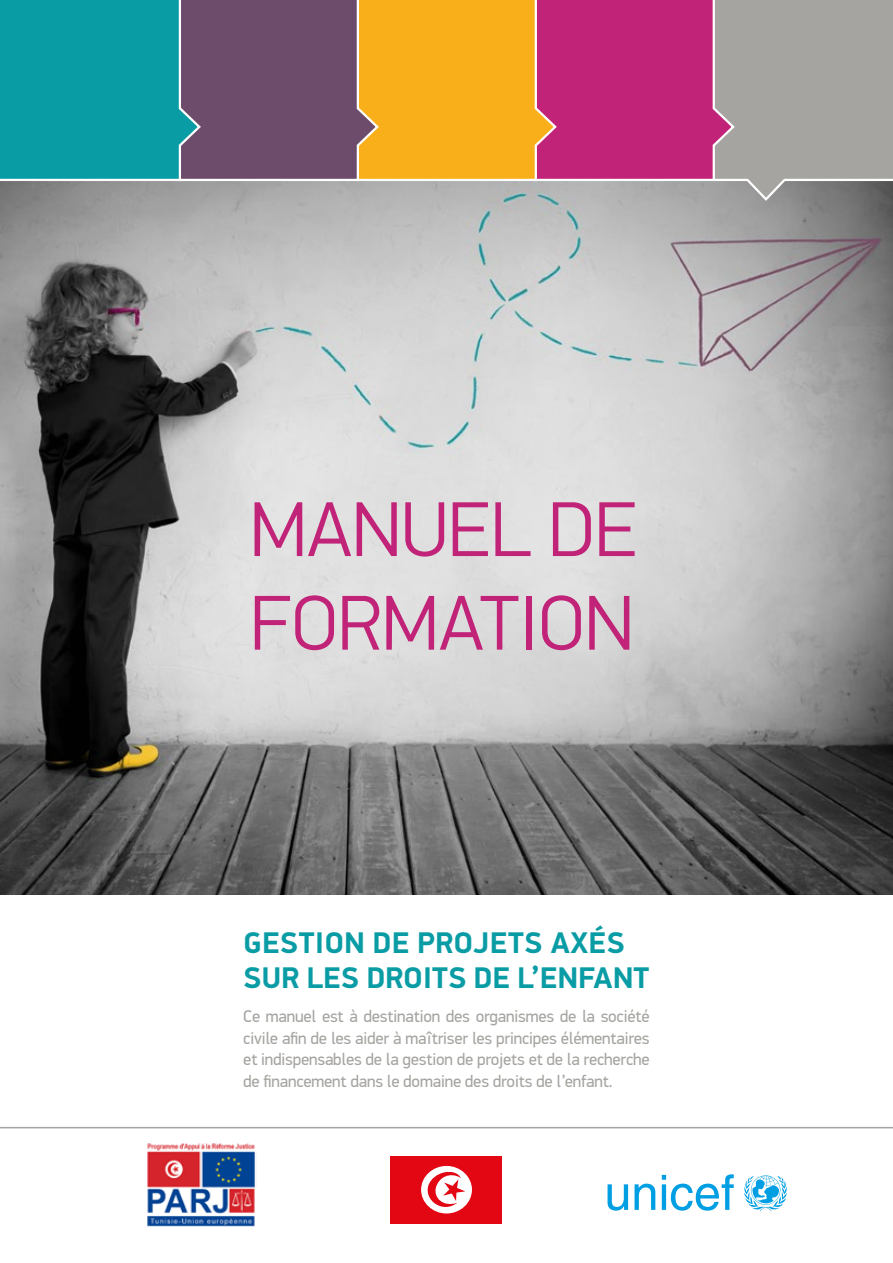
<style>
.page{position:relative;width:893px;height:1263px;background:#fff}
.page>*{position:absolute;margin:0;border:0;box-sizing:border-box;transform-origin:0 0}
.t1{font:300 78px/93.6px "PF Din Display Pro";color:#c12378}
.t2{font:700 30px/34.5px "PF Din Display Pro";letter-spacing:.02em;color:#0a9ca5}
.t3{font:16.95px/21.6px "PF Din Display Pro";letter-spacing:-.01em;color:#a5a4a0;text-align:justify}
</style>
<div class="page">
<img style="left:0;top:203px;width:893px;height:691px">
<svg style="left:0;top:0;width:893px;height:203px"></svg>
<img style="left:147px;top:1143px;width:108px;height:84px">
<div style="left:391px;top:1156px;width:111px;height:68px;background:#e30613"></div>
<svg style="left:421px;top:1166px;width:51px;height:48px"></svg>
<svg style="left:744px;top:1175px;width:43px;height:36px"></svg>
<svg style="left:608px;top:1184px;width:20px;height:26px"></svg>
<svg style="left:635px;top:1183px;width:20px;height:27px"></svg>
<svg style="left:662px;top:1174px;width:72px;height:36px"></svg>
<hr style="left:0;top:1127px;width:893px;height:1px;background:#a5a4a0">
<h1 class="t1" style="left:250px;top:484px;width:389px">MANUEL DE<br>FORMATION</h1>
<h2 class="t2" style="left:244px;top:926px;width:407px">GESTION DE PROJETS AXÉS<br>SUR LES DROITS DE L’ENFANT</h2>
<p class="t3" style="left:243px;top:1006px;width:408px">Ce manuel est à destination des organismes de la société civile afin de les aider à maîtriser les principes élémentaires et indispensables de la gestion de projets et de la recherche de financement dans le domaine des droits de l’enfant.</p>
</div>
